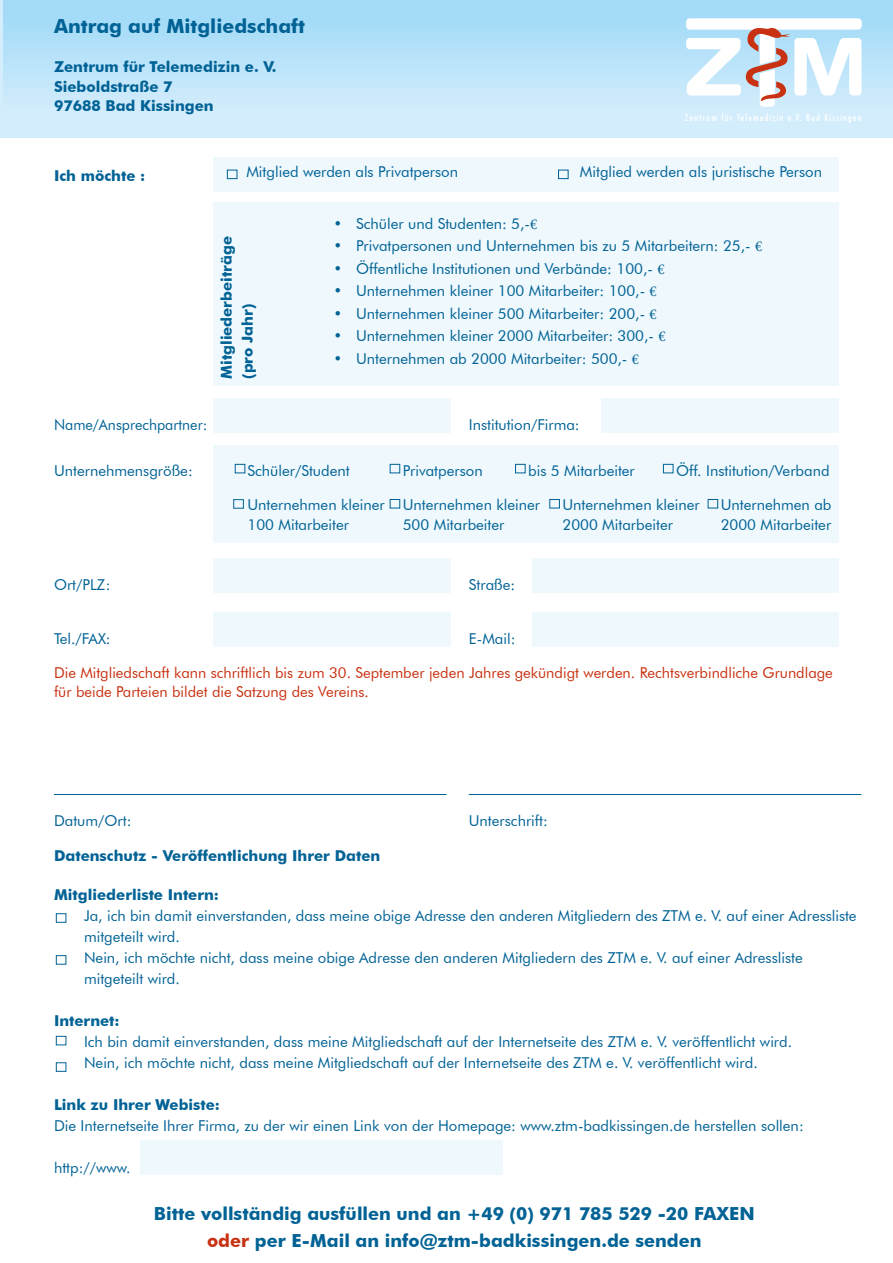
<style>
.page{position:relative;width:893px;height:1263px;background:#fff}
.page>*{position:absolute;margin:0;border:0;box-sizing:border-box;transform-origin:0 0}
.t1{font:700 19.5px "Futura BT";color:#006295}
.t2{font:700 18px "Futura BT";color:#006295}
.t3{font:15px/21px "Futura BT";color:#006295}
.t4{font:700 15px "Futura BT";color:#006295}
.t5{font:15px/19.5px "Futura BT";color:#c83111}
.t6{font:15px "Futura BT";color:#006295;scale:.96 1}
.t7{font:500 condensed 9.3px "Futura";letter-spacing:.14em;color:#fff}
.s1{font-family:"Minion Pro"}
.s2{color:#c83111}
</style>
<div class="page">
<div style="left:532px;top:612px;width:307px;height:34px;background:#eef8fd"></div>
<div style="left:140px;top:1140px;width:363px;height:34px;background:#eef8fd"></div>
<div style="left:214px;top:398px;width:237px;height:34px;background:#eef8fd"></div>
<div style="left:214px;top:558px;width:237px;height:34px;background:#eef8fd"></div>
<div style="left:214px;top:612px;width:237px;height:34px;background:#eef8fd"></div>
<div style="left:532px;top:558px;width:307px;height:34px;background:#eef8fd"></div>
<div style="left:602px;top:398px;width:237px;height:34px;background:#eef8fd"></div>
<div style="left:214px;top:445px;width:625px;height:98px;background:#eef8fd"></div>
<div style="left:214px;top:202px;width:625px;height:184px;background:#eef8fd"></div>
<div style="left:214px;top:157px;width:625px;height:34px;background:#eef8fd"></div>
<div style="left:0;top:0;width:893px;height:137px;background:#d4edfc"></div>
<div style="left:3px;top:0;width:890px;height:109px;background:linear-gradient(to bottom,#9dd9f7,#d1ebfb)"></div>
<svg style="left:686px;top:18px;width:176px;height:89px"></svg>
<hr style="left:54px;top:794px;width:392px;height:1px;background:#006295">
<hr style="left:469px;top:794px;width:392px;height:1px;background:#006295">
<div style="left:227px;top:170px;width:10px;height:9px;border:1px solid #006295"></div>
<div style="left:558px;top:170px;width:10px;height:9px;border:1px solid #006295"></div>
<div style="left:235px;top:464px;width:10px;height:9px;border:1px solid #006295"></div>
<div style="left:390px;top:464px;width:10px;height:9px;border:1px solid #006295"></div>
<div style="left:515px;top:464px;width:10px;height:9px;border:1px solid #006295"></div>
<div style="left:663px;top:464px;width:10px;height:9px;border:1px solid #006295"></div>
<div style="left:708px;top:499px;width:10px;height:9px;border:1px solid #006295"></div>
<div style="left:550px;top:499px;width:10px;height:9px;border:1px solid #006295"></div>
<div style="left:390px;top:499px;width:10px;height:9px;border:1px solid #006295"></div>
<div style="left:234px;top:499px;width:9px;height:9px;border:1px solid #006295"></div>
<div style="left:56px;top:913px;width:10px;height:9px;border:1px solid #006295"></div>
<div style="left:56px;top:955px;width:10px;height:9px;border:1px solid #006295"></div>
<div style="left:56px;top:1036px;width:10px;height:9px;border:1px solid #006295"></div>
<div style="left:56px;top:1063px;width:10px;height:8px;border:1px solid #006295"></div>
<p class="t1" style="left:54px;top:14px;width:252px">Antrag auf Mitgliedschaft</p>
<p class="t4" style="left:54px;top:58px;width:224px">Zentrum für Telemedizin e. V.</p>
<p class="t4" style="left:54px;top:77px;width:120px">Sieboldstraße 7</p>
<p class="t4" style="left:54px;top:97px;width:161px">97688 Bad Kissingen</p>
<p class="t4" style="left:54px;top:167px;width:93px">Ich möchte :</p>
<p class="t3" style="left:246px;top:161px;width:213px">Mitglied werden als Privatperson</p>
<p class="t7" style="left:685px;top:112px;width:178px">Zentrum für Telemedizin e.V. Bad Kissingen</p>
<p class="t3" style="left:580px;top:161px;width:244px">Mitglied werden als juristische Person</p>
<p class="t4" style="left:217px;top:379px;width:144px;rotate:-90deg">Mitgliederbeiträge</p>
<p class="t4" style="left:238px;top:379px;width:77px;rotate:-90deg">(pro Jahr)</p>
<p class="t3" style="left:334px;top:213px;width:205px">• Schüler und Studenten: 5,-<span class="s1">€</span></p>
<p class="t3" style="left:334px;top:235px;width:430px">• Privatpersonen und Unternehmen bis zu 5 Mitarbeitern: 25,- <span class="s1">€</span></p>
<p class="t3" style="left:334px;top:258px;width:332px">• Öffentliche Institutionen und Verbände: 100,- <span class="s1">€</span></p>
<p class="t3" style="left:334px;top:280px;width:325px">• Unternehmen kleiner 100 Mitarbeiter: 100,- <span class="s1">€</span></p>
<p class="t3" style="left:334px;top:303px;width:325px">• Unternehmen kleiner 500 Mitarbeiter: 200,- <span class="s1">€</span></p>
<p class="t3" style="left:334px;top:325px;width:334px">• Unternehmen kleiner 2000 Mitarbeiter: 300,- <span class="s1">€</span></p>
<p class="t3" style="left:334px;top:348px;width:307px">• Unternehmen ab 2000 Mitarbeiter: 500,- <span class="s1">€</span></p>
<p class="t6" style="left:54px;top:415px;width:161px">Name/Ansprechpartner:</p>
<p class="t3" style="left:54px;top:460px;width:140px">Unternehmensgröße:</p>
<p class="t3" style="left:247px;top:460px;width:104px">Schüler/Student</p>
<p class="t3" style="left:247px;top:494px;width:139px">Unternehmen kleiner</p>
<p class="t3" style="left:247px;top:514px;width:103px">100 Mitarbeiter</p>
<p class="t3" style="left:469px;top:414px;width:112px">Institution/Firma:</p>
<p class="t3" style="left:403px;top:460px;width:81px">Privatperson</p>
<p class="t3" style="left:528px;top:460px;width:108px">bis 5 Mitarbeiter</p>
<p class="t3" style="left:676px;top:460px;width:155px">Öff. Institution/Verband</p>
<p class="t3" style="left:403px;top:494px;width:139px">Unternehmen kleiner</p>
<p class="t3" style="left:403px;top:514px;width:103px">500 Mitarbeiter</p>
<p class="t3" style="left:562px;top:494px;width:139px">Unternehmen kleiner</p>
<p class="t3" style="left:562px;top:514px;width:112px">2000 Mitarbeiter</p>
<p class="t3" style="left:721px;top:494px;width:112px">Unternehmen ab</p>
<p class="t3" style="left:721px;top:514px;width:112px">2000 Mitarbeiter</p>
<p class="t3" style="left:54px;top:574px;width:58px">Ort/PLZ:</p>
<p class="t3" style="left:54px;top:628px;width:58px">Tel./FAX:</p>
<p class="t3" style="left:469px;top:574px;width:48px">Straße:</p>
<p class="t3" style="left:469px;top:628px;width:48px">E-Mail:</p>
<p class="t5" style="left:54px;top:662px;width:780px">Die Mitgliedschaft kann schriftlich bis zum 30. September jeden Jahres gekündigt werden. Rechtsverbindliche Grundlage für beide Parteien bildet die Satzung des Vereins.</p>
<p class="t3" style="left:54px;top:810px;width:79px">Datum/Ort:</p>
<p class="t4" style="left:54px;top:846px;width:328px">Datenschutz - Veröffentlichung Ihrer Daten</p>
<p class="t3" style="left:469px;top:810px;width:81px">Unterschrift:</p>
<p class="t4" style="left:54px;top:885px;width:167px">Mitgliederliste Intern:</p>
<p class="t3" style="left:84px;top:905px;width:774px">Ja, ich bin damit einverstanden, dass meine obige Adresse den anderen Mitgliedern des ZTM e. V. auf einer Adressliste mitgeteilt wird.</p>
<p class="t3" style="left:84px;top:947px;width:720px">Nein, ich möchte nicht, dass meine obige Adresse den anderen Mitgliedern des ZTM e. V. auf einer Adressliste</p>
<p class="t3" style="left:84px;top:968px;width:97px">mitgeteilt wird.</p>
<p class="t4" style="left:54px;top:1011px;width:67px">Internet:</p>
<p class="t3" style="left:84px;top:1031px;width:710px">Ich bin damit einverstanden, dass meine Mitgliedschaft auf der Internetseite des ZTM e. V. veröffentlicht wird.</p>
<p class="t3" style="left:84px;top:1052px;width:675px">Nein, ich möchte nicht, dass meine Mitgliedschaft auf der Internetseite des ZTM e. V. veröffentlicht wird.</p>
<p class="t4" style="left:54px;top:1095px;width:168px">Link zu Ihrer Webiste:</p>
<p class="t3" style="left:54px;top:1115px;width:751px">Die Internetseite Ihrer Firma, zu der wir einen Link von der Homepage: www.ztm-badkissingen.de herstellen sollen:</p>
<p class="t3" style="left:54px;top:1157px;width:78px">http://www.</p>
<p class="t2" style="left:154px;top:1203px;width:602px">Bitte vollständig ausfüllen und an +49 (0) 971 785 529 -20 FAXEN</p>
<p class="t2" style="left:207px;top:1230px;width:496px"><span class="s2">oder</span> per E-Mail an info@ztm-badkissingen.de senden</p>
</div>
